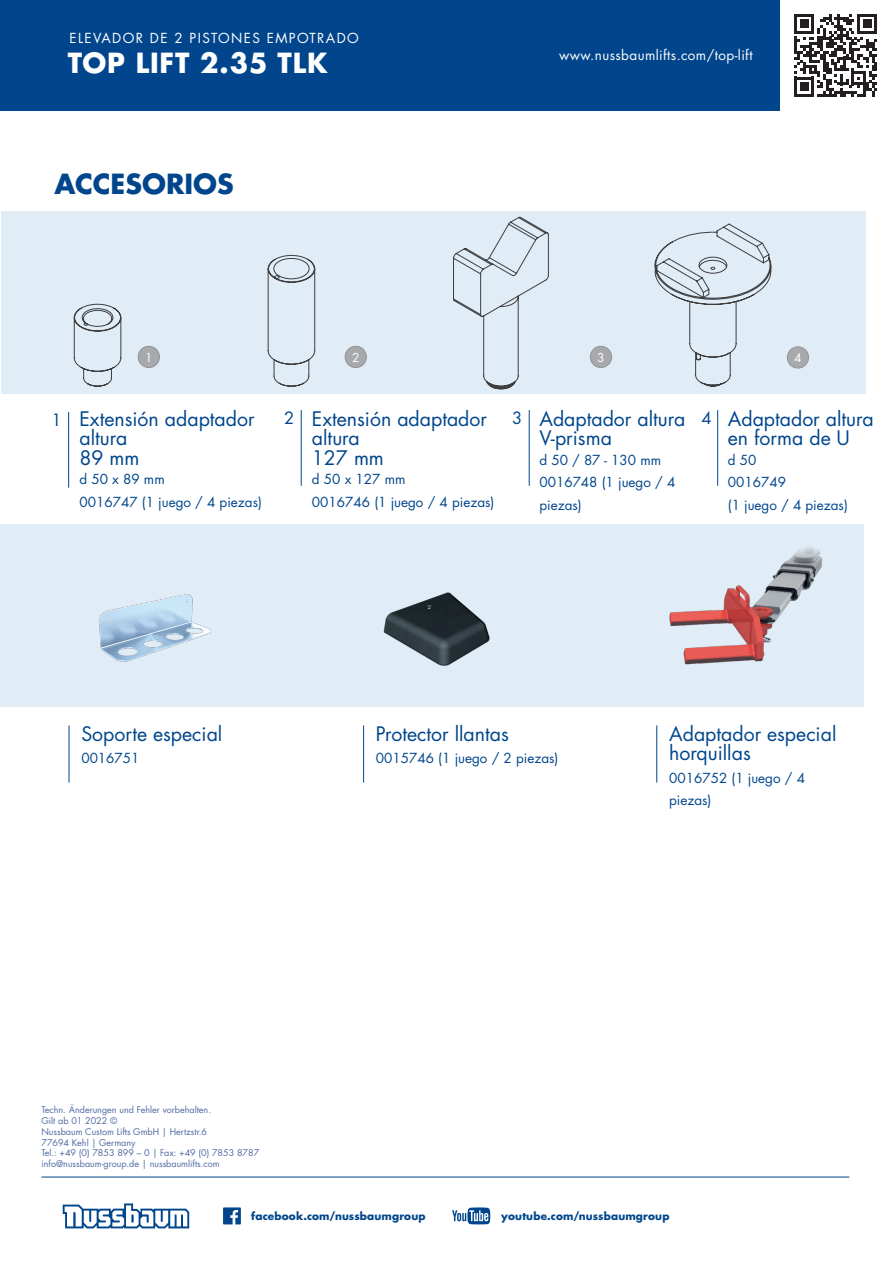
<style>
.page{position:relative;width:893px;height:1263px;background:#fff}
.page>*{position:absolute;margin:0;border:0;box-sizing:border-box;transform-origin:0 0}
.t1{font:700 27px "Futura LT Pro";letter-spacing:.03em;color:#fff}
.TechDat_2{font:700 27px "Futura LT Pro";color:#01468c}
.t2{font:19.5px/19.5px "Futura LT Pro";color:#01468c}
.BestellNr_2{font:16.5px "Futura LT Pro";color:#01468c}
.t3{font:13.5px/22.5px "Futura LT Pro";color:#01468c}
.t4{font:13.5px "Futura LT Pro";letter-spacing:.03em;color:#fff}
.t5{font:13.5px "Futura LT Pro";letter-spacing:.1em;color:#fff}
.BestellNr_2-2{font:12px "Futura LT Pro";color:#fff}
.t6{font:700 10.5px "Futura LT Pro";letter-spacing:.015em;color:#01468c}
.t7{font:9px "Futura LT Pro";color:#4f6aa4}
</style>
<div class="page">
<div style="left:1px;top:211px;width:864px;height:183px;background:#e1edf6"></div>
<div style="left:1px;top:524px;width:863px;height:183px;background:#e1edf6"></div>
<div style="left:0;top:0;width:780px;height:111px;background:#01468c"></div>
<svg style="left:794px;top:14px;width:83px;height:83px"></svg>
<svg style="left:63px;top:1203px;width:126px;height:25px"></svg>
<svg style="left:223px;top:1207px;width:18px;height:17px"></svg>
<svg style="left:452px;top:1207px;width:38px;height:17px"></svg>
<div style="left:138px;top:346px;width:21px;height:22px;background:#a8a9ad;border-radius:50%"></div>
<div style="left:138px;top:346px;width:22px;height:22px;border:1px solid #939598;border-radius:50%"></div>
<div style="left:345px;top:346px;width:21px;height:22px;background:#a8a9ad;border-radius:50%"></div>
<div style="left:345px;top:346px;width:22px;height:22px;border:1px solid #939598;border-radius:50%"></div>
<div style="left:787px;top:347px;width:22px;height:21px;background:#a8a9ad;border-radius:50%"></div>
<div style="left:787px;top:347px;width:22px;height:21px;border:1px solid #939598;border-radius:50%"></div>
<div style="left:590px;top:346px;width:22px;height:22px;background:#a8a9ad;border-radius:50%"></div>
<div style="left:590px;top:346px;width:22px;height:22px;border:1px solid #939598;border-radius:50%"></div>
<hr style="left:717px;top:410px;width:1px;height:76px;background:#01468c">
<hr style="left:529px;top:410px;width:1px;height:76px;background:#01468c">
<hr style="left:68px;top:412px;width:1px;height:76px;background:#01468c">
<hr style="left:301px;top:410px;width:1px;height:76px;background:#01468c">
<hr style="left:69px;top:725px;width:1px;height:58px;background:#01468c">
<hr style="left:656px;top:725px;width:1px;height:58px;background:#01468c">
<hr style="left:363px;top:725px;width:1px;height:58px;background:#01468c">
<svg style="left:453px;top:217px;width:96px;height:173px"></svg>
<svg style="left:74px;top:304px;width:47px;height:83px"></svg>
<svg style="left:268px;top:255px;width:47px;height:132px"></svg>
<svg style="left:654px;top:224px;width:117px;height:163px"></svg>
<img style="left:383px;top:592px;width:107px;height:74px">
<img style="left:99px;top:594px;width:113px;height:68px">
<img style="left:669px;top:547px;width:154px;height:118px">
<hr style="left:41px;top:1177px;width:808px;height:1px;background:#01468c">
<p class="t5" style="left:69px;top:28px;width:291px">ELEVADOR DE 2 PISTONES EMPOTRADO</p>
<p class="t1" style="left:68px;top:42px;width:261px">TOP LIFT 2.35 TLK</p>
<p class="t4" style="left:559px;top:46px;width:195px">www.nussbaumlifts.com/top-lift</p>
<p class="TechDat_2" style="left:54px;top:163px;width:181px">ACCESORIOS</p>
<p class="BestellNr_2-2" style="left:145px;top:349px;width:9px">1</p>
<p class="BestellNr_2-2" style="left:352px;top:350px;width:9px">2</p>
<p class="BestellNr_2-2" style="left:597px;top:349px;width:9px">3</p>
<p class="BestellNr_2-2" style="left:794px;top:349px;width:9px">4</p>
<p class="t2" style="left:80px;top:409px;width:177px">Extensión adaptador altura</p>
<p class="t2" style="left:80px;top:448px;width:61px">89 mm</p>
<p class="t3" style="left:80px;top:468px;width:87px">d 50 x 89 mm</p>
<p class="t3" style="left:80px;top:490px;width:184px">0016747 (1 juego / 4 piezas)</p>
<p class="t2" style="left:312px;top:409px;width:177px">Extensión adaptador altura</p>
<p class="t2" style="left:312px;top:448px;width:73px">127 mm</p>
<p class="t3" style="left:312px;top:468px;width:95px">d 50 x 127 mm</p>
<p class="t3" style="left:312px;top:490px;width:184px">0016746 (1 juego / 4 piezas)</p>
<p class="t2" style="left:539px;top:409px;width:147px">Adaptador altura<br>V-prisma</p>
<p class="t3" style="left:539px;top:448px;width:123px">d 50 / 87 - 130 mm</p>
<p class="t3" style="left:539px;top:471px;width:137px">0016748 (1 juego / 4 piezas)</p>
<p class="BestellNr_2" style="left:51px;top:408px;width:12px">1</p>
<p class="BestellNr_2" style="left:284px;top:406px;width:12px">2</p>
<p class="BestellNr_2" style="left:512px;top:406px;width:12px">3</p>
<p class="BestellNr_2" style="left:702px;top:406px;width:12px">4</p>
<p class="t2" style="left:728px;top:409px;width:147px">Adaptador altura en forma de U</p>
<p class="t3" style="left:728px;top:448px;width:30px">d 50</p>
<p class="t3" style="left:728px;top:471px;width:60px">0016749</p>
<p class="t3" style="left:728px;top:493px;width:122px">(1 juego / 4 piezas)</p>
<p class="t2" style="left:81px;top:723px;width:143px">Soporte especial</p>
<p class="t3" style="left:81px;top:747px;width:60px">0016751</p>
<p class="t2" style="left:376px;top:723px;width:134px">Protector llantas</p>
<p class="t3" style="left:376px;top:747px;width:184px">0015746 (1 juego / 2 piezas)</p>
<p class="t2" style="left:669px;top:723px;width:169px">Adaptador especial horquillas</p>
<p class="t3" style="left:669px;top:766px;width:137px">0016752 (1 juego / 4 piezas)</p>
<p class="t7" style="left:41px;top:1104px;width:171px">Techn. Änderungen und Fehler vorbehalten.</p>
<p class="t7" style="left:41px;top:1114px;width:77px">Gilt ab 01 2022 ©</p>
<p class="t7" style="left:41px;top:1125px;width:167px">Nussbaum Custom Lifts GmbH | Hertzstr.6</p>
<p class="t7" style="left:41px;top:1136px;width:96px">77694 Kehl | Germany</p>
<p class="t7" style="left:41px;top:1147px;width:219px">Tel.: +49 (0) 7853 899 – 0 | Fax: +49 (0) 7853 8787</p>
<p class="t7" style="left:41px;top:1158px;width:180px">info@nussbaum-group.de | nussbaumlifts.com</p>
<p class="t6" style="left:251px;top:1207px;width:176px">facebook.com/nussbaumgroup</p>
<p class="t6" style="left:501px;top:1207px;width:170px">youtube.com/nussbaumgroup</p>
</div>
